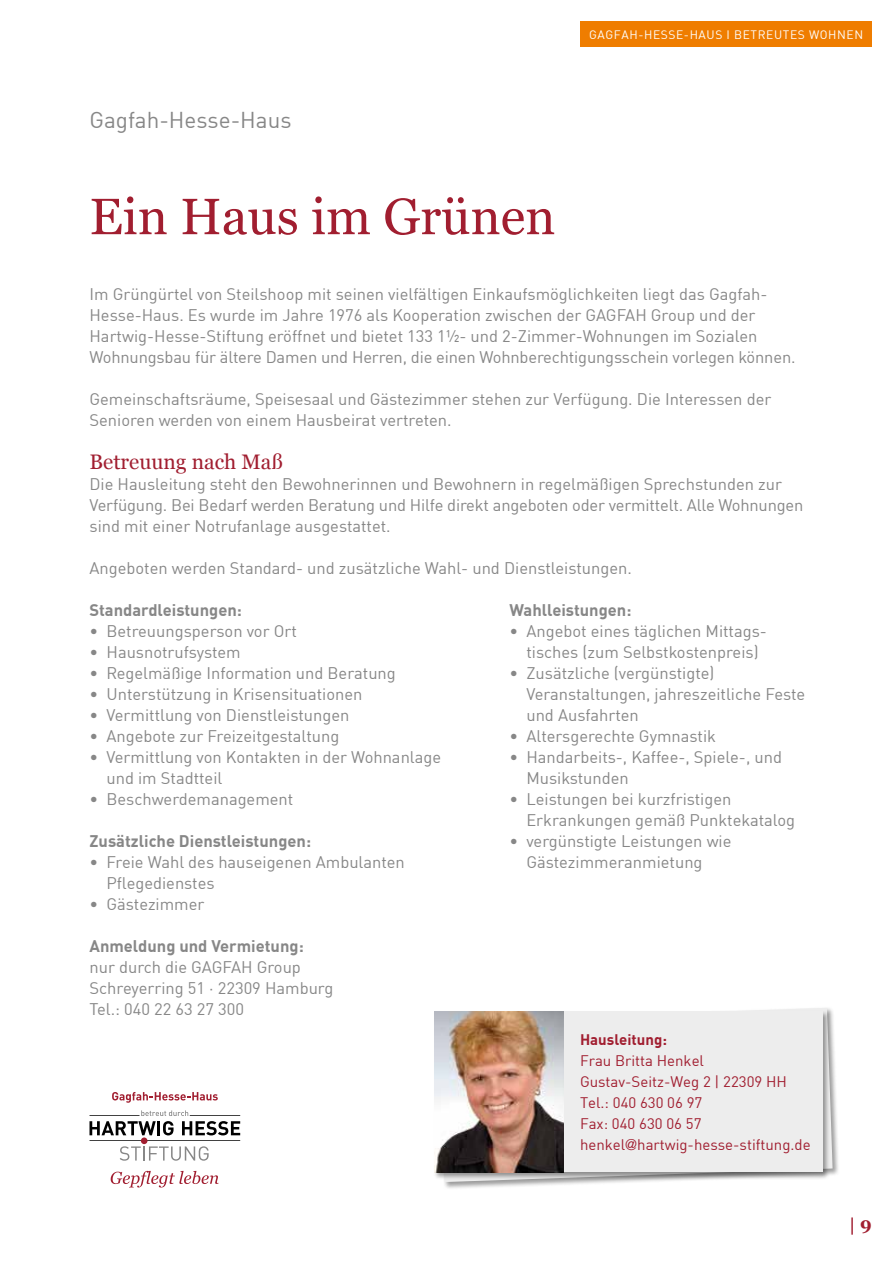
<style>
.page{position:relative;width:893px;height:1263px;background:#fff}
.page>*{position:absolute;margin:0;border:0;box-sizing:border-box;transform-origin:0 0}
.t1{font:51px "Georgia";color:#a11e30}
.t2{font:22.5px "DIN Offc Pro";color:#878787}
.t3{font:21px "Georgia";color:#a11e30}
.t4{font:700 18px "Georgia";color:#a11e30}
.t5{font:16.5px/21px "DIN Offc Pro";color:#878787}
.t6{font:700 16.5px "DIN Offc Pro";color:#878787}
.t7{font:15px/21px "DIN Offc Pro";color:#a11e30}
.t8{font:700 15px "DIN Offc Pro";color:#a11e30}
.t9{font:12px "DIN Offc Pro";letter-spacing:.05em;color:#fff}
.s1{font-family:"Univers";font-weight:300}
</style>
<div class="page">
<div style="left:437px;top:1006px;width:403px;height:184px;background:#000;opacity:.4"></div>
<svg style="left:439px;top:1008px;width:394px;height:174px"></svg>
<div style="left:433px;top:1010px;width:397px;height:170px;background:#000;opacity:.4"></div>
<div style="left:434px;top:1011px;width:388px;height:161px;background:#ededed"></div>
<img style="left:434px;top:1011px;width:129px;height:161px">
<div style="left:580px;top:21px;width:292px;height:26px;background:#ef7d00"></div>
<svg style="left:112px;top:1092px;width:106px;height:11px"></svg>
<svg style="left:120px;top:1146px;width:89px;height:15px"></svg>
<svg style="left:90px;top:1110px;width:150px;height:25px"></svg>
<hr style="left:90px;top:1115px;width:49px;height:1px;background:#000">
<hr style="left:190px;top:1115px;width:50px;height:1px;background:#000">
<hr style="left:90px;top:1140px;width:150px;height:1px;background:#000">
<div style="left:141px;top:1137px;width:6px;height:7px;background:#a11e30;border-radius:50%"></div>
<svg style="left:111px;top:1171px;width:108px;height:16px"></svg>
<h2 class="t2" style="left:90px;top:102px;width:204px">Gagfah-Hesse-Haus</h2>
<h1 class="t1" style="left:90px;top:188px;width:467px">Ein Haus im Grünen</h1>
<p class="t9" style="left:589px;top:25px;width:276px">GAGFAH-HESSE-HAUS I BETREUTES WOHNEN</p>
<p class="t5" style="left:90px;top:282px;width:707px">Im Grüngürtel von Steilshoop mit seinen vielfältigen Einkaufsmöglichkeiten liegt das Gagfah-Hesse-Haus. Es wurde im Jahre 1976 als Kooperation zwischen der GAGFAH Group und der Hartwig-Hesse-Stiftung eröffnet und bietet 133 1½- und 2-Zimmer-Wohnungen im Sozialen Wohnungsbau für ältere Damen und Herren, die einen Wohnberechtigungsschein vorlegen können.</p>
<p class="t5" style="left:90px;top:387px;width:683px">Gemeinschaftsräume, Speisesaal und Gästezimmer stehen zur Verfügung. Die Interessen der<br>Senioren werden von einem Hausbeirat vertreten.</p>
<p class="t3" style="left:90px;top:450px;width:195px">Betreuung nach Maß</p>
<p class="t5" style="left:90px;top:472px;width:715px">Die Hausleitung steht den Bewohnerinnen und Bewohnern in regelmäßigen Sprechstunden zur<br>Verfügung. Bei Bedarf werden Beratung und Hilfe direkt angeboten oder vermittelt. Alle Wohnungen sind mit einer Notrufanlage ausgestattet.</p>
<p class="t5" style="left:90px;top:556px;width:544px">Angeboten werden Standard- und zusätzliche Wahl- und Dienstleistungen.</p>
<p class="t6" style="left:90px;top:596px;width:154px">Standardleistungen:</p>
<p class="t5" style="left:90px;top:619px;width:209px">• Betreuungsperson vor Ort</p>
<p class="t5" style="left:90px;top:640px;width:153px">• Hausnotrufsystem</p>
<p class="t5" style="left:90px;top:661px;width:308px">• Regelmäßige Information und Beratung</p>
<p class="t5" style="left:90px;top:682px;width:274px">• Unterstützung in Krisensituationen</p>
<p class="t5" style="left:90px;top:703px;width:261px">• Vermittlung von Dienstleistungen</p>
<p class="t5" style="left:90px;top:724px;width:251px">• Angebote zur Freizeitgestaltung</p>
<p class="t5" style="left:107px;top:745px;width:336px;text-indent:-17px">• Vermittlung von Kontakten in der Wohnanlage und im Stadtteil</p>
<p class="t5" style="left:90px;top:787px;width:205px">• Beschwerdemanagement</p>
<p class="t6" style="left:90px;top:827px;width:223px">Zusätzliche Dienstleistungen:</p>
<p class="t5" style="left:107px;top:850px;width:300px;text-indent:-17px">• Freie Wahl des hauseigenen Ambulanten<br>Pflegedienstes</p>
<p class="t5" style="left:90px;top:892px;width:117px">• Gästezimmer</p>
<p class="t6" style="left:90px;top:932px;width:216px">Anmeldung und Vermietung:</p>
<p class="t5" style="left:90px;top:955px;width:245px">nur durch die GAGFAH Group<br>Schreyerring 51 · 22309 Hamburg<br>Tel.: 040 22 63 27 300</p>
<p class="t8" style="left:580px;top:1027px;width:89px">Hausleitung:</p>
<p class="t7" style="left:580px;top:1049px;width:232px">Frau Britta Henkel<br>Gustav-Seitz-Weg 2 | 22309 HH<br>Tel.: 040 630 06 97<br>Fax: 040 630 06 57 henkel<span class="s1">@</span>hartwig-hesse-stiftung.de</p>
<p class="t6" style="left:509px;top:596px;width:124px">Wahlleistungen:</p>
<p class="t5" style="left:509px;top:619px;width:259px;text-align:center">• Angebot eines täglichen Mittags&shy;tisches (zum Selbstkostenpreis)</p>
<p class="t5" style="left:526px;top:661px;width:280px;text-indent:-17px">• Zusätzliche (vergünstigte)<br>Veranstaltungen, jahreszeitliche Feste und Ausfahrten</p>
<p class="t5" style="left:509px;top:724px;width:208px">• Altersgerechte Gymnastik</p>
<p class="t5" style="left:526px;top:745px;width:257px;text-indent:-17px">• Handarbeits-, Kaffee-, Spiele-, und<br>Musikstunden</p>
<p class="t5" style="left:526px;top:787px;width:270px;text-indent:-17px">• Leistungen bei kurzfristigen<br>Erkrankungen gemäß Punktekatalog</p>
<p class="t5" style="left:526px;top:829px;width:207px;text-indent:-17px">• vergünstigte Leistungen wie<br>Gästezimmeranmietung</p>
<p class="t4" style="left:849px;top:1213px;width:24px">|9</p>
</div>
